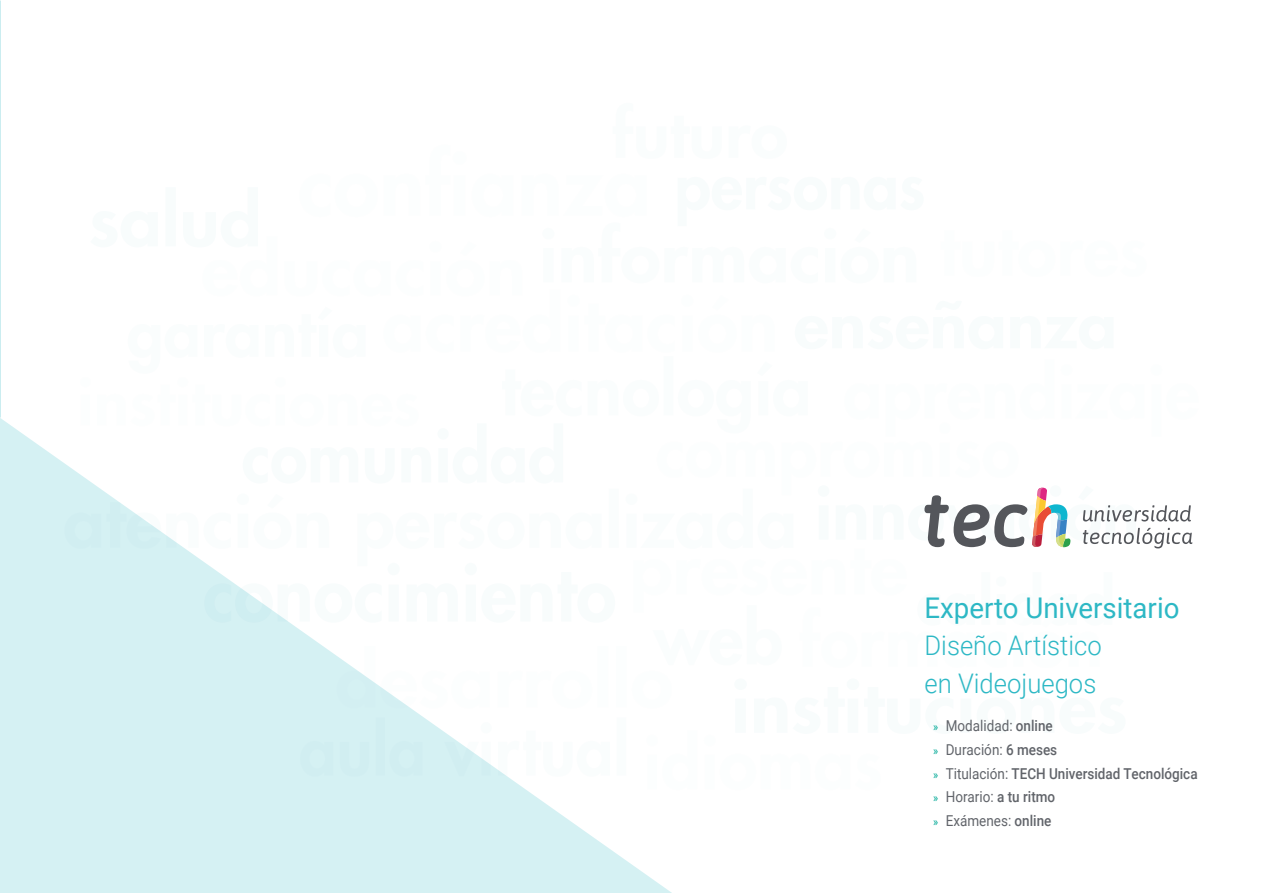
<style>
.page{position:relative;width:1263px;height:893px;background:#fff}
.page>*{position:absolute;margin:0;border:0;box-sizing:border-box;transform-origin:0 0}
.t1{font:28.5px "Roboto";color:#2db8c5}
.t2{font:300 27px/37.2px "Roboto";color:#2db8c5;scale:.95 1}
.t3{font:500 15px/23.7px "Roboto";color:#61646a;scale:.9 1}
.s1{font-weight:400;font-size:12px;color:#00a996}
.s2{font-weight:400}
</style>
<div class="page">
<svg style="left:0;top:418px;width:672px;height:475px;background:#d9f2f4"></svg>
<svg style="left:64px;top:418px;width:1129px;height:372px"></svg>
<h1 class="t1" style="left:924px;top:588px;width:256px">Experto Universitario</h1>
<h2 class="t2" style="left:924px;top:626px;width:188px">Diseño Artístico en Videojuegos</h2>
<p class="t3" style="left:933px;top:713px;width:296px"><span class="s1">»</span> <span class="s2">Modalidad:</span> online<br><span class="s1">»</span> <span class="s2">Duración:</span> 6 meses<br><span class="s1">»</span> <span class="s2">Titulación:</span> TECH Universidad Tecnológica <span class="s1">»</span> <span class="s2">Horario:</span> a tu ritmo<br><span class="s1">»</span> <span class="s2">Exámenes:</span> online</p>
</div>
